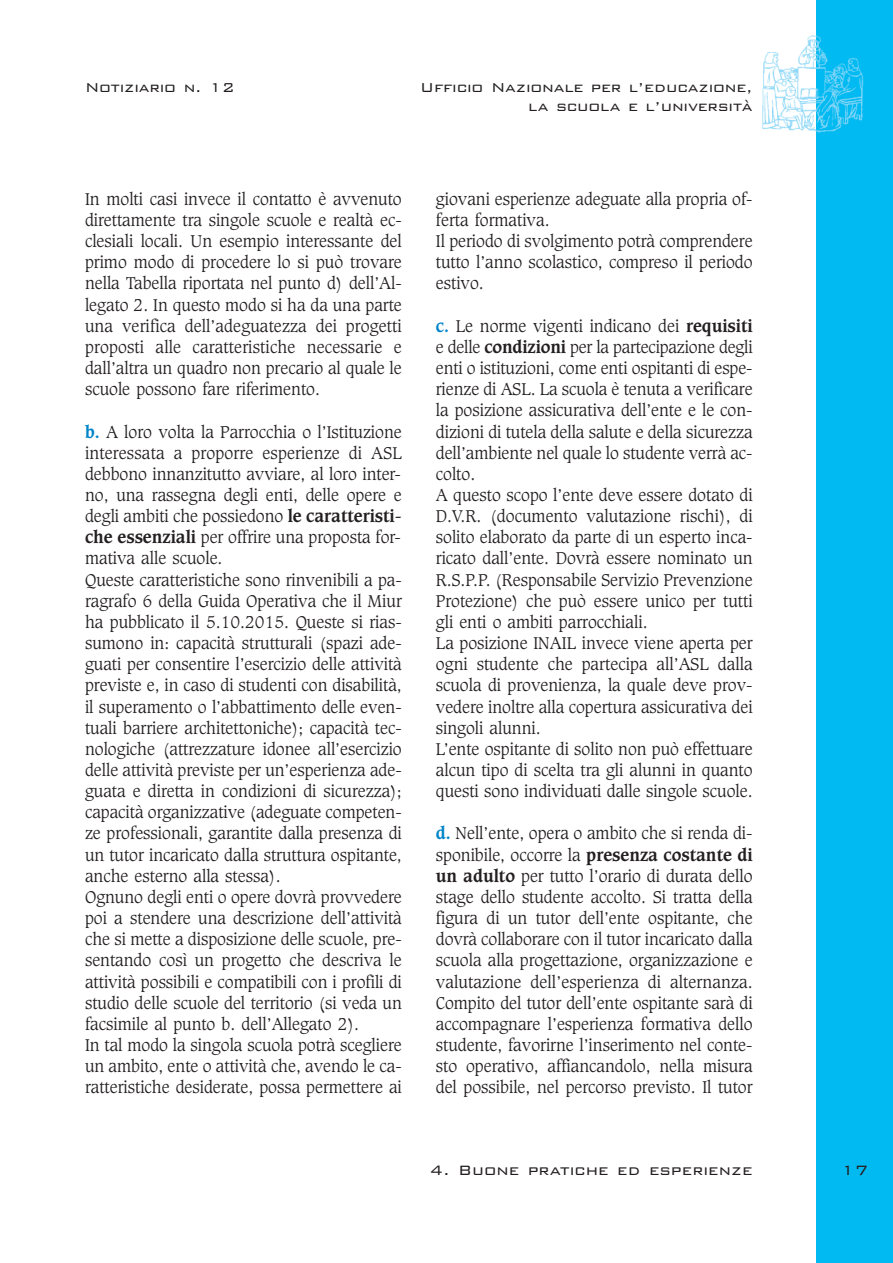
<style>
.page{position:relative;width:893px;height:1263px;background:#fff}
.page>*{position:absolute;margin:0;border:0;box-sizing:border-box;transform-origin:0 0}
.t1{font:300 18px "Bank Gothic BT";color:#231f20}
.t2{font:300 17.25px/18.5px "Bank Gothic BT";letter-spacing:-.015em;color:#231f20;text-align:right}
.t3{font:300 16.5px/21.1px "Caxton Std";color:#231f20}
.s1{font-weight:700;color:#0084ca}
.s2{font-weight:700}
</style>
<div class="page">
<div style="left:816px;top:0;width:77px;height:1263px;background:#00baf1"></div>
<img style="left:762px;top:35px;width:101px;height:98px">
<p class="t2" style="left:85px;top:77px;width:151px">Notiziario n. 12</p>
<p class="t2" style="left:420px;top:77px;width:334px">Ufficio Nazionale per l’educazione, la scuola e l’università</p>
<p class="t3" style="left:85px;top:190px;width:318px;text-align:justify">In molti casi invece il contatto è avvenuto direttamente tra singole scuole e realtà ec&shy;clesiali locali. Un esempio interessante del primo modo di procedere lo si può trovare nella Tabella riportata nel punto d) dell’Al&shy;legato 2. In questo modo si ha da una parte una verifica dell’adeguatezza dei progetti proposti alle caratteristiche necessarie e dall’altra un quadro non precario al quale le scuole possono fare riferimento.</p>
<p class="t3" style="left:85px;top:422px;width:318px"><span class="s1">b.</span> A loro volta la Parrocchia o l’Istituzione interessata a proporre esperienze di ASL debbono innanzitutto avviare, al loro inter&shy;no, una rassegna degli enti, delle opere e degli ambiti che possiedono <span class="s2">le caratteristi&shy;che essenziali</span> per offrire una proposta for&shy;mativa alle scuole.<br>Queste caratteristiche sono rinvenibili a pa&shy;ragrafo 6 della Guida Operativa che il Miur ha pubblicato il 5.10.2015. Queste si rias&shy;sumono in: capacità strutturali (spazi ade&shy;guati per consentire l’esercizio delle attività previste e, in caso di studenti con disabilità, il superamento o l’abbattimento delle even&shy;tuali barriere architettoniche); capacità tec&shy;nologiche (attrezzature idonee all’esercizio delle attività previste per un’esperienza ade&shy;guata e diretta in condizioni di sicurezza); capacità organizzative (adeguate competen&shy;ze professionali, garantite dalla presenza di un tutor incaricato dalla struttura ospitante, anche esterno alla stessa).<br>Ognuno degli enti o opere dovrà provvedere poi a stendere una descrizione dell’attività che si mette a disposizione delle scuole, pre&shy;sentando così un progetto che descriva le attività possibili e compatibili con i profili di studio delle scuole del territorio (si veda un facsimile al punto b. dell’Allegato 2).<br>In tal modo la singola scuola potrà scegliere un ambito, ente o attività che, avendo le ca&shy;ratteristiche desiderate, possa permettere ai</p>
<p class="t3" style="left:436px;top:190px;width:318px">giovani esperienze adeguate alla propria of&shy;ferta formativa.<br>Il periodo di svolgimento potrà comprendere tutto l’anno scolastico, compreso il periodo estivo.</p>
<p class="t3" style="left:436px;top:316px;width:318px"><span class="s1">c.</span> Le norme vigenti indicano dei <span class="s2">requisiti </span>e delle <span class="s2">condizioni</span> per la partecipazione degli enti o istituzioni, come enti ospitanti di espe&shy;rienze di ASL. La scuola è tenuta a verificare la posizione assicurativa dell’ente e le con&shy;dizioni di tutela della salute e della sicurezza dell’ambiente nel quale lo studente verrà ac&shy;colto.<br>A questo scopo l’ente deve essere dotato di D.V.R. (documento valutazione rischi), di solito elaborato da parte di un esperto inca&shy;ricato dall’ente. Dovrà essere nominato un R.S.P.P. (Responsabile Servizio Prevenzione Protezione) che può essere unico per tutti gli enti o ambiti parrocchiali.<br>La posizione INAIL invece viene aperta per ogni studente che partecipa all’ASL dalla scuola di provenienza, la quale deve prov&shy;vedere inoltre alla copertura assicurativa dei singoli alunni.<br>L’ente ospitante di solito non può effettuare alcun tipo di scelta tra gli alunni in quanto questi sono individuati dalle singole scuole.</p>
<p class="t3" style="left:436px;top:824px;width:318px;text-align:justify"><span class="s1">d.</span> Nell’ente, opera o ambito che si renda di&shy;sponibile, occorre la <span class="s2">presenza costante di un adulto</span> per tutto l’orario di durata dello stage dello studente accolto. Si tratta della figura di un tutor dell’ente ospitante, che dovrà collaborare con il tutor incaricato dalla scuola alla progettazione, organizzazione e valutazione dell’esperienza di alternanza.<br>Compito del tutor dell’ente ospitante sarà di accompagnare l’esperienza formativa dello studente, favorirne l’inserimento nel conte&shy;sto operativo, affiancandolo, nella misura del possibile, nel percorso previsto. Il tutor</p>
<p class="t1" style="left:430px;top:1158px;width:324px">4. Buone pratiche ed esperienze</p>
<p class="t1" style="left:841px;top:1158px;width:28px">17</p>
</div>
